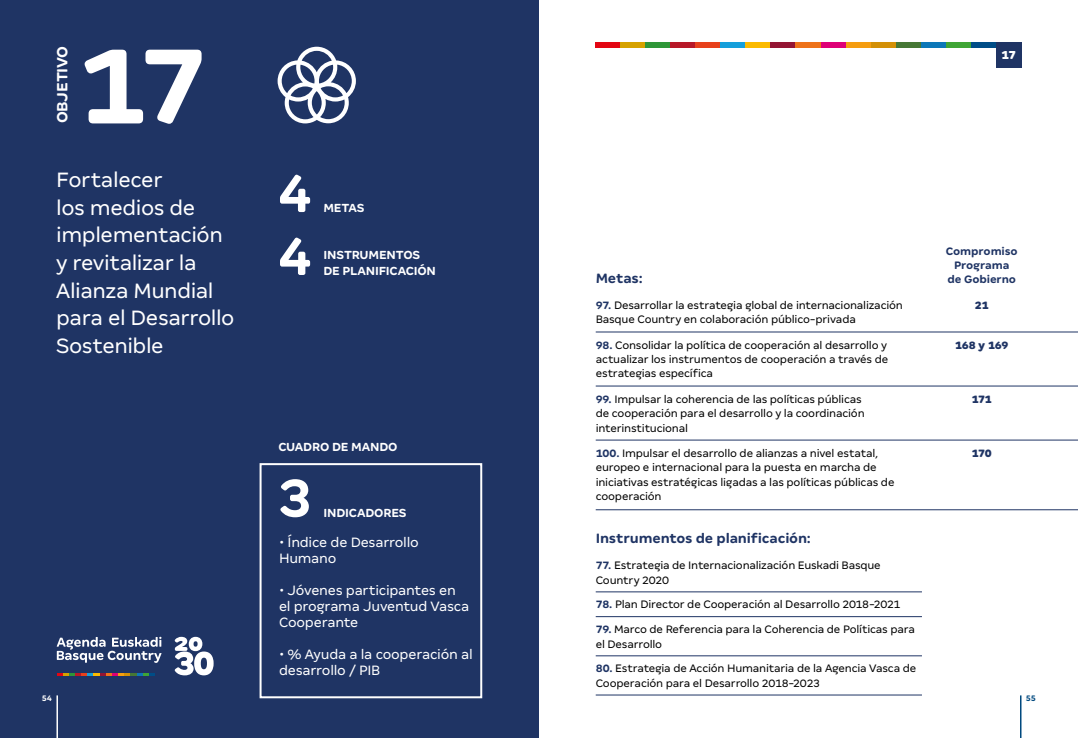
<style>
.page{position:relative;width:1078px;height:738px;background:#fff}
.page>*{position:absolute;margin:0;border:0;box-sizing:border-box;transform-origin:0 0}
.t1{font:700 120px "Margem Rounded";color:#fff}
.t2{font:700 60px "Margem Rounded";color:#fff}
.t3{font:23px/27.6px "Margem";letter-spacing:-.02em;color:#fff}
.t4{font:700 16.5px "Margem Rounded";letter-spacing:-.015em;color:#fff}
.t5{font:15px/16px "Margem";letter-spacing:-.015em;color:#fff}
.t6{font:700 15px "Margem Rounded";letter-spacing:-.01em;color:#1f3464}
.t7{font:700 13px "Margem Rounded";letter-spacing:-.01em;color:#fff}
.t8{font:900 13px "Margem Rounded";color:#fff}
.t9{font:12px/14.4px "Margem";letter-spacing:-.015em;color:#000}
.t10{font:700 12px/14px "Margem Rounded";letter-spacing:-.01em;color:#1f3464;text-align:center}
.t11{font:900 12px "Margem Rounded";letter-spacing:-.02em;color:#1f3464}
.t12{font:700 9px "Margem Rounded";color:#fff}
.t13{font:700 9px "Margem Rounded";color:#00497f}
.s1{font-weight:700;color:#1f3464}
</style>
<div class="page">
<div style="left:0;top:0;width:539px;height:737px;background:#1f3464"></div>
<div style="left:259px;top:463px;width:223px;height:234px;border:2px solid #fff"></div>
<hr style="left:56px;top:694px;width:2px;height:43px;background:#fff">
<svg style="left:57px;top:673px;width:98px;height:1px"></svg>
<svg style="left:57px;top:636px;width:104px;height:26px"></svg>
<svg style="left:175px;top:636px;width:38px;height:38px"></svg>
<svg style="left:277px;top:47px;width:79px;height:76px"></svg>
<div style="left:595px;top:43px;width:25px;height:5px;background:#e30613"></div>
<div style="left:620px;top:43px;width:25px;height:5px;background:#d6a200"></div>
<div style="left:645px;top:43px;width:25px;height:5px;background:#2f9638"></div>
<div style="left:670px;top:43px;width:25px;height:5px;background:#b71828"></div>
<div style="left:695px;top:43px;width:25px;height:5px;background:#e7411c"></div>
<div style="left:720px;top:43px;width:25px;height:5px;background:#159fdb"></div>
<div style="left:745px;top:43px;width:25px;height:5px;background:#fbba00"></div>
<div style="left:770px;top:43px;width:25px;height:5px;background:#941533"></div>
<div style="left:795px;top:43px;width:25px;height:5px;background:#ee7219"></div>
<div style="left:820px;top:43px;width:25px;height:5px;background:#de0076"></div>
<div style="left:845px;top:43px;width:25px;height:5px;background:#f59d0f"></div>
<div style="left:870px;top:43px;width:25px;height:5px;background:#d39006"></div>
<div style="left:895px;top:43px;width:25px;height:5px;background:#467735"></div>
<div style="left:920px;top:43px;width:25px;height:5px;background:#0c77b8"></div>
<div style="left:945px;top:43px;width:25px;height:5px;background:#3fa535"></div>
<div style="left:970px;top:43px;width:25px;height:5px;background:#004d87"></div>
<div style="left:995px;top:43px;width:25px;height:25px;background:#1f3464"></div>
<hr style="left:595px;top:331px;width:482px;height:1px;background:#1f3464">
<hr style="left:595px;top:385px;width:482px;height:1px;background:#1f3464">
<hr style="left:595px;top:439px;width:482px;height:1px;background:#1f3464">
<hr style="left:595px;top:509px;width:482px;height:1px;background:#1f3464">
<hr style="left:595px;top:591px;width:326px;height:1px;background:#1f3464">
<hr style="left:595px;top:655px;width:326px;height:1px;background:#1f3464">
<hr style="left:595px;top:615px;width:326px;height:1px;background:#1f3464">
<hr style="left:595px;top:694px;width:326px;height:1px;background:#1f3464">
<hr style="left:1019px;top:694px;width:2px;height:43px;background:#00497f">
<h3 class="t4" style="left:52px;top:123px;width:79px;rotate:-90deg">OBJETIVO</h3>
<h1 class="t1" style="left:77px;top:15px;width:132px">17</h1>
<h3 class="t3" style="left:56px;top:166px;width:180px">Fortalecer<br>los medios de implementación y revitalizar la<br>Alianza Mundial para el Desarrollo<br>Sostenible</h3>
<p class="t12" style="left:42px;top:692px;width:12px">54</p>
<h2 class="t2" style="left:277px;top:158px;width:36px">4</h2>
<h2 class="t2" style="left:277px;top:221px;width:36px">4</h2>
<p class="t7" style="left:323px;top:200px;width:43px">METAS</p>
<p class="t7" style="left:323px;top:247px;width:98px">INSTRUMENTOS</p>
<p class="t7" style="left:323px;top:263px;width:114px">DE PLANIFICACIÓN</p>
<p class="t7" style="left:278px;top:438px;width:121px">CUADRO DE MANDO</p>
<h2 class="t2" style="left:277px;top:462px;width:36px">3</h2>
<p class="t7" style="left:323px;top:504px;width:85px">INDICADORES</p>
<p class="t5" style="left:279px;top:534px;width:141px">• Índice de Desarrollo<br>Humano</p>
<p class="t5" style="left:279px;top:582px;width:192px">• Jóvenes participantes en el programa Juventud Vasca<br>Cooperante</p>
<p class="t5" style="left:279px;top:646px;width:195px">• % Ayuda a la cooperación al desarrollo / PIB</p>
<p class="t8" style="left:1001px;top:47px;width:16px">17</p>
<p class="t10" style="left:945px;top:243px;width:73px">Compromiso<br>Programa de Gobierno</p>
<p class="t6" style="left:595px;top:269px;width:48px">Metas:</p>
<p class="t9" style="left:595px;top:297px;width:308px"><span class="s1">97.</span> Desarrollar la estrategia global de internacionalización<br>Basque Country en colaboración público-privada</p>
<p class="t11" style="left:974px;top:298px;width:15px">21</p>
<p class="t9" style="left:595px;top:337px;width:294px;text-align:justify"><span class="s1">98.</span> Consolidar la política de cooperación al desarrollo y actualizar los instrumentos de cooperación a través de estrategias específica</p>
<p class="t11" style="left:954px;top:337px;width:55px">168 y 169</p>
<p class="t9" style="left:595px;top:391px;width:270px"><span class="s1">99.</span> Impulsar la coherencia de las políticas públicas de cooperación para el desarrollo y la coordinación interinstitucional</p>
<p class="t9" style="left:595px;top:445px;width:300px"><span class="s1">100.</span> Impulsar el desarrollo de alianzas a nivel estatal, europeo e internacional para la puesta en marcha de iniciativas estratégicas ligadas a las políticas públicas de cooperación</p>
<p class="t11" style="left:971px;top:391px;width:22px">171</p>
<p class="t11" style="left:971px;top:445px;width:21px">170</p>
<p class="t6" style="left:595px;top:529px;width:216px">Instrumentos de planificación:</p>
<p class="t9" style="left:595px;top:557px;width:286px"><span class="s1">77.</span> Estrategia de Internacionalización Euskadi Basque<br>Country 2020</p>
<p class="t9" style="left:595px;top:621px;width:321px"><span class="s1">79.</span> Marco de Referencia para la Coherencia de Políticas para el Desarrollo</p>
<p class="t9" style="left:595px;top:596px;width:306px"><span class="s1">78.</span> Plan Director de Cooperación al Desarrollo 2018-2021</p>
<p class="t9" style="left:595px;top:660px;width:322px"><span class="s1">80.</span> Estrategia de Acción Humanitaria de la Agencia Vasca de<br>Cooperación para el Desarrollo 2018-2023</p>
<p class="t13" style="left:1025px;top:692px;width:12px">55</p>
</div>
